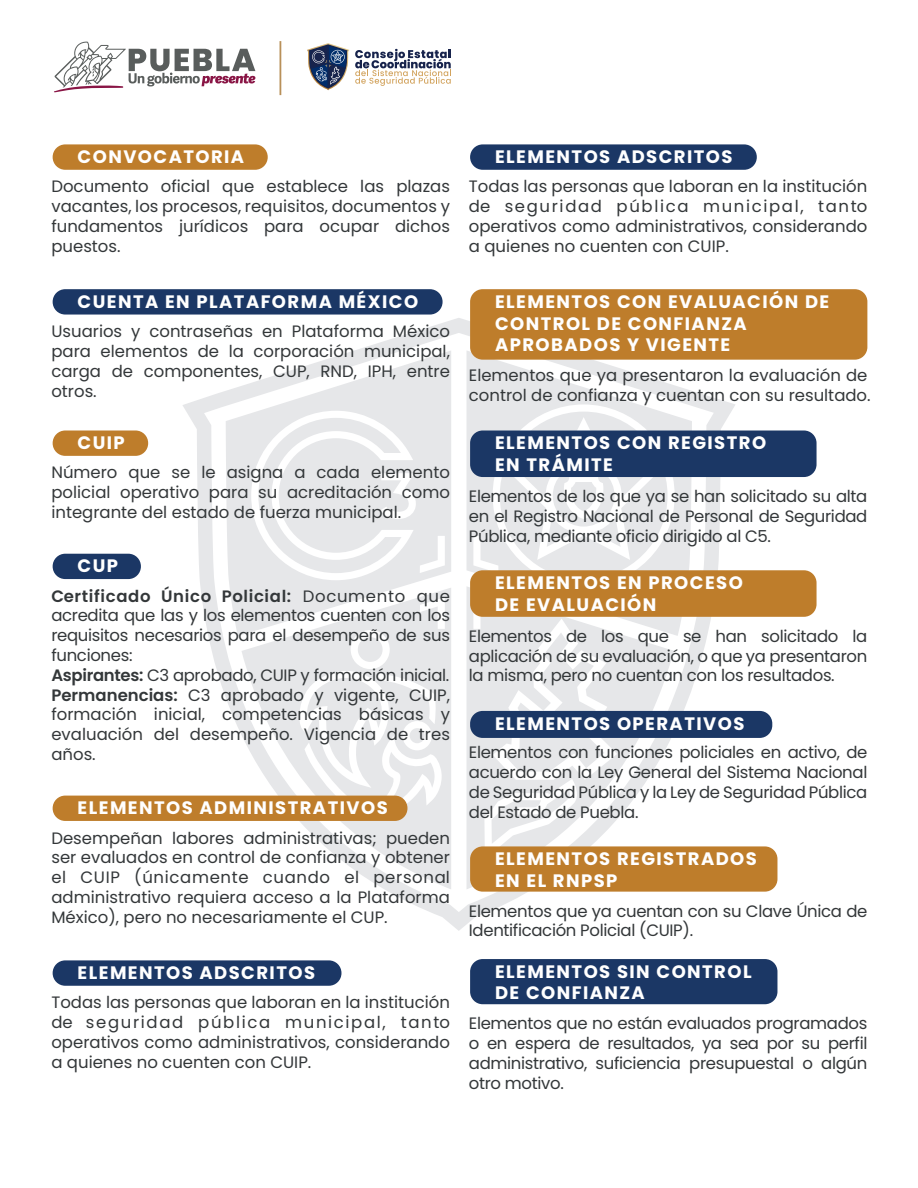
<style>
.page{position:relative;width:918px;height:1188px;background:#fff}
.page>*{position:absolute;margin:0;border:0;box-sizing:border-box;transform-origin:0 0}
.t1{font:700 18px/21.6px "Poppins";letter-spacing:.08em;color:#fff}
.t2{font:16.5px/19.8px "Poppins";color:#333739;text-align:justify}
.t3{font:16.5px/19.8px "Poppins";letter-spacing:-.02em;color:#333739}
.s1{font-weight:600}
</style>
<div class="page">
<svg style="left:54px;top:41px;width:201px;height:51px"></svg>
<hr style="left:280px;top:41px;width:1px;height:54px;background:#b89059">
<svg style="left:307px;top:43px;width:42px;height:47px"></svg>
<svg style="left:355px;top:49px;width:96px;height:37px"></svg>
<svg style="left:182px;top:318px;width:554px;height:613px"></svg>
<svg style="left:467px;top:636px;width:207px;height:253px;fill:#e6e7e9"></svg>
<svg style="left:241px;top:636px;width:210px;height:253px;fill:#e6e7e9"></svg>
<svg style="left:467px;top:350px;width:225px;height:286px;fill:#e6e7e9"></svg>
<svg style="left:500px;top:412px;width:168px;height:158px"></svg>
<svg style="left:505px;top:633px;width:99px;height:139px"></svg>
<svg style="left:492px;top:790px;width:79px;height:54px"></svg>
<svg style="left:226px;top:350px;width:225px;height:286px;fill:#e6e7e9"></svg>
<div style="left:53px;top:144px;width:215px;height:26px;background:#be7d2b;border-radius:13px"></div>
<div style="left:470px;top:144px;width:287px;height:26px;background:#1b3765;border-radius:13px"></div>
<div style="left:470px;top:289px;width:397px;height:71px;background:#be7d2b;border-radius:13px"></div>
<div style="left:53px;top:289px;width:390px;height:26px;background:#1b3765;border-radius:13px"></div>
<div style="left:53px;top:431px;width:95px;height:25px;background:#be7d2b;border-radius:13px"></div>
<div style="left:470px;top:431px;width:347px;height:46px;background:#1b3765;border-radius:13px"></div>
<div style="left:470px;top:570px;width:347px;height:47px;background:#be7d2b;border-radius:13px"></div>
<div style="left:470px;top:711px;width:302px;height:27px;background:#1b3765;border-radius:13px"></div>
<div style="left:470px;top:846px;width:307px;height:46px;background:#be7d2b;border-radius:13px"></div>
<div style="left:470px;top:959px;width:307px;height:45px;background:#1b3765;border-radius:13px"></div>
<div style="left:53px;top:554px;width:88px;height:25px;background:#1b3765;border-radius:13px"></div>
<div style="left:53px;top:796px;width:354px;height:25px;background:#be7d2b;border-radius:13px"></div>
<div style="left:53px;top:960px;width:288px;height:26px;background:#1b3765;border-radius:13px"></div>
<p class="t1" style="left:78px;top:146px;width:168px">CONVOCATORIA</p>
<p class="t2" style="left:51px;top:177px;width:400px">Documento oficial que establece las plazas vacantes, los procesos, requisitos, documentos y fundamentos jurídicos para ocupar dichos puestos.</p>
<p class="t1" style="left:78px;top:291px;width:342px">CUENTA EN PLATAFORMA MÉXICO</p>
<p class="t2" style="left:51px;top:322px;width:400px">Usuarios y contraseñas en Plataforma México para elementos de la corporación municipal, carga de componentes, CUP, RND, IPH, entre otros.</p>
<p class="t1" style="left:78px;top:432px;width:49px">CUIP</p>
<p class="t2" style="left:51px;top:463px;width:400px">Número que se le asigna a cada elemento policial operativo para su acreditación como integrante del estado de fuerza municipal.</p>
<p class="t1" style="left:78px;top:555px;width:42px">CUP</p>
<p class="t3" style="left:51px;top:586px;width:400px"><span class="s1">Certificado Único Policial:</span> Documento que acredita que las y los elementos cuenten con los requisitos necesarios para el desempeño de sus funciones:<br><span class="s1">Aspirantes:</span> C3 aprobado, CUIP y formación inicial.<br><span class="s1">Permanencias:</span> C3 aprobado y vigente, CUIP, formación inicial, competencias básicas y evaluación del desempeño. Vigencia de tres años.</p>
<p class="t1" style="left:78px;top:797px;width:312px">ELEMENTOS ADMINISTRATIVOS</p>
<p class="t2" style="left:51px;top:828px;width:400px">Desempeñan labores administrativas; pueden ser evaluados en control de confianza y obtener el CUIP (únicamente cuando el personal administrativo requiera acceso a la Plataforma México), pero no necesariamente el CUP.</p>
<p class="t1" style="left:78px;top:962px;width:239px">ELEMENTOS ADSCRITOS</p>
<p class="t2" style="left:51px;top:993px;width:400px">Todas las personas que laboran en la institución de seguridad pública municipal, tanto operativos como administrativos, considerando a quienes no cuenten con CUIP.</p>
<p class="t1" style="left:495px;top:146px;width:239px">ELEMENTOS ADSCRITOS</p>
<p class="t2" style="left:469px;top:177px;width:400px">Todas las personas que laboran en la institución de seguridad pública municipal, tanto operativos como administrativos, considerando a quienes no cuenten con CUIP.</p>
<p class="t1" style="left:495px;top:291px;width:336px">ELEMENTOS CON EVALUACIÓN DE<br>CONTROL DE CONFIANZA<br>APROBADOS Y VIGENTE</p>
<p class="t2" style="left:469px;top:365px;width:403px">Elementos que ya presentaron la evaluación de control de confianza y cuentan con su resultado.</p>
<p class="t1" style="left:495px;top:432px;width:273px">ELEMENTOS CON REGISTRO<br>EN TRÁMITE</p>
<p class="t2" style="left:469px;top:486px;width:400px">Elementos de los que ya se han solicitado su alta en el Registro Nacional de Personal de Seguridad Pública, mediante oficio dirigido al C5.</p>
<p class="t1" style="left:495px;top:572px;width:249px">ELEMENTOS EN PROCESO<br>DE EVALUACIÓN</p>
<p class="t2" style="left:469px;top:626px;width:400px">Elementos de los que se han solicitado la aplicación de su evaluación, o que ya presentaron la misma, pero no cuentan con los resultados.</p>
<p class="t1" style="left:495px;top:713px;width:251px">ELEMENTOS OPERATIVOS</p>
<p class="t2" style="left:469px;top:743px;width:400px">Elementos con funciones policiales en activo, de acuerdo con la Ley General del Sistema Nacional de Seguridad Pública y la Ley de Seguridad Pública del Estado de Puebla.</p>
<p class="t1" style="left:495px;top:848px;width:263px">ELEMENTOS REGISTRADOS<br>EN EL RNPSP</p>
<p class="t3" style="left:469px;top:901px;width:400px">Elementos que ya cuentan con su Clave Única de<br>Identificación Policial (CUIP).</p>
<p class="t1" style="left:495px;top:961px;width:258px">ELEMENTOS SIN CONTROL<br>DE CONFIANZA</p>
<p class="t2" style="left:469px;top:1014px;width:400px">Elementos que no están evaluados programados o en espera de resultados, ya sea por su perfil administrativo, suficiencia presupuestal o algún otro motivo.</p>
</div>
